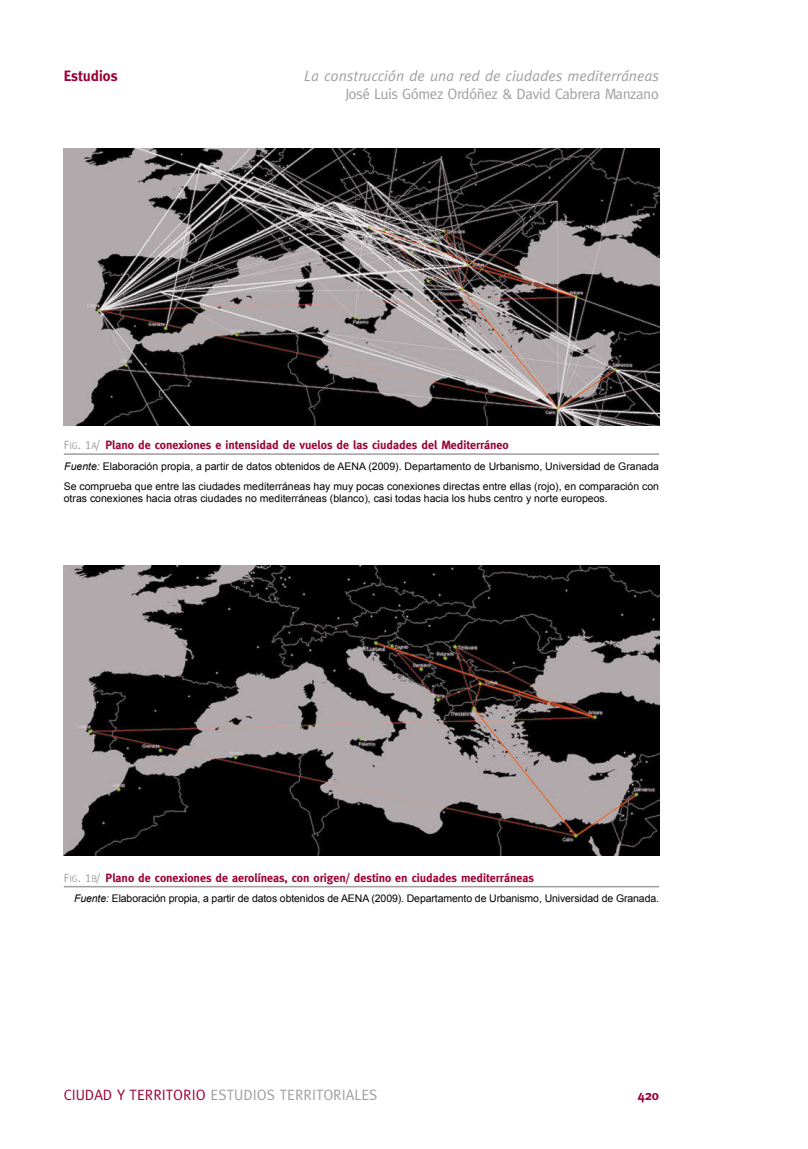
<style>
.page{position:relative;width:808px;height:1149px;background:#fff}
.page>*{position:absolute;margin:0;border:0;box-sizing:border-box;transform-origin:0 0}
.t1{font:italic 15px "Meta";color:#9f9f9f}
.t2{font:15px "Meta";letter-spacing:-.02em;color:#9f9f9f}
.t3{font:15px "Meta";color:#9f9f9f}
.t4{font:700 15px "Meta";color:#9c0233}
.t5{font:700 13.5px "Meta";color:#9c0233}
.t6{font:700 12px "Meta";color:#9c0233}
.t7{font:10.5px/20.5px "Arial";color:#000}
.s1{font-family:"Meta Caps SC800";font-weight:400;color:#9f9f9f}
.s2{font-family:"Meta Caps SC800";font-weight:400;font-size:9.6px;color:#9f9f9f}
.s3{font-style:italic}
.s4{color:#9c0233}
</style>
<div class="page">
<hr style="left:64px;top:453px;width:595px;height:1px;background:#9f9f9f">
<hr style="left:64px;top:885px;width:595px;height:2px;background:#9f9f9f">
<img style="left:64px;top:149px;width:595px;height:276px">
<img style="left:64px;top:566px;width:595px;height:289px">
<h1 class="t4" style="left:64px;top:67px;width:55px">Estudios</h1>
<h1 class="t1" style="left:304px;top:67px;width:356px">La construcción de una red de ciudades mediterráneas</h1>
<h1 class="t2" style="left:345px;top:85px;width:315px">José Luis Gómez Ordóñez &amp; David Cabrera Manzano</h1>
<p class="t6" style="left:64px;top:438px;width:446px"><span class="s1">F</span><span class="s2">ig</span><span class="s1">. 1</span><span class="s2">a</span><span class="s1">/</span> Plano de conexiones e intensidad de vuelos de las ciudades del Mediterráneo</p>
<p class="t7" style="left:64px;top:455px;width:597px"><span class="s3">Fuente:</span> Elaboración propia, a partir de datos obtenidos de AENA (2009). Departamento de Urbanismo, Universidad de Granada<br>Se comprueba que entre las ciudades mediterráneas hay muy pocas conexiones directas entre ellas (rojo), en comparación con</p>
<p class="t7" style="left:64px;top:488px;width:545px">otras conexiones hacia otras ciudades no mediterráneas (blanco), casi todas hacia los hubs centro y norte europeos.</p>
<p class="t6" style="left:64px;top:870px;width:472px"><span class="s1">F</span><span class="s2">ig</span><span class="s1">. 1</span><span class="s2">b</span><span class="s1">/</span> Plano de conexiones de aerolíneas, con origen/ destino en ciudades mediterráneas</p>
<p class="t7" style="left:74px;top:887px;width:586px"><span class="s3">Fuente:</span> Elaboración propia, a partir de datos obtenidos de AENA (2009). Departamento de Urbanismo, Universidad de Granada.</p>
<h1 class="t3" style="left:64px;top:1085px;width:315px"><span class="s4">CIUDAD Y TERRITORIO</span> ESTUDIOS TERRITORIALES</h1>
<p class="t5" style="left:637px;top:1086px;width:23px">420</p>
</div>
